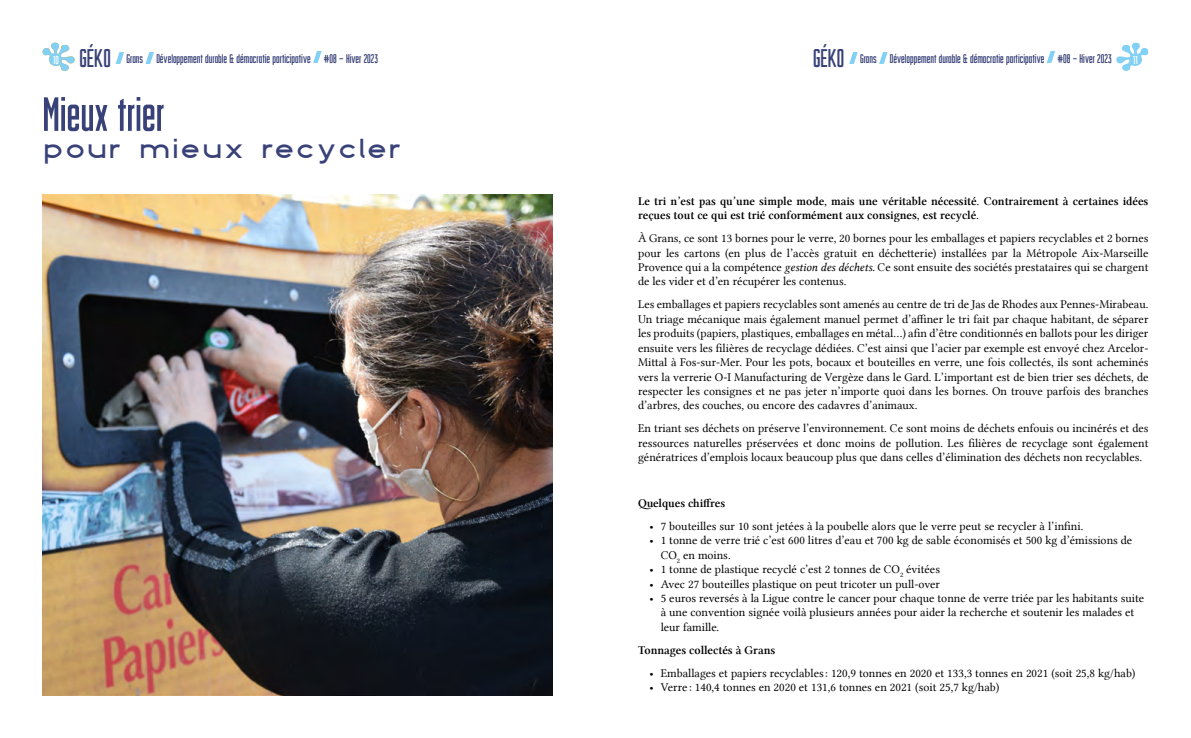
<style>
.page{position:relative;width:1191px;height:738px;background:#fff}
.page>*{position:absolute;margin:0;border:0;box-sizing:border-box;transform-origin:0 0}
.t1{font:50px "Sturkopf";color:#394278}
.t2{font:30px "DIN1451 fette Breitschrift 1936";color:#394278}
.t3{font:13px "Sturkopf";color:#394278}
.t4{font:12px/14.4px "Lin Libertine";color:#000;text-align:justify}
.t5{font:12px/14.4px "Lin Libertine Z";color:#000}
.t6{font:12px "Sturkopf";color:#fff}
.s1{font-size:26.7px}
.s2{font-family:"Lin Libertine I"}
</style>
<div class="page">
<svg style="left:42px;top:42px;width:33px;height:29px"></svg>
<svg style="left:116px;top:52px;width:8px;height:12px"></svg>
<svg style="left:145px;top:52px;width:9px;height:12px"></svg>
<svg style="left:313px;top:51px;width:9px;height:12px"></svg>
<svg style="left:849px;top:52px;width:8px;height:12px"></svg>
<svg style="left:879px;top:52px;width:8px;height:12px"></svg>
<svg style="left:1046px;top:51px;width:9px;height:12px"></svg>
<img style="left:43px;top:194px;width:510px;height:500px">
<p class="t6" style="left:53px;top:53px;width:7px">10</p>
<p class="t3" style="left:79px;top:51px;width:300px"><span class="s1">GÉKO</span> Grans Développement durable &amp; démocratie participative #08 – Hiver 2023</p>
<p class="t3" style="left:813px;top:51px;width:300px"><span class="s1">GÉKO</span> Grans Développement durable &amp; démocratie participative #08 – Hiver 2023</p>
<p class="t6" style="left:1133px;top:53px;width:6px">11</p>
<h1 class="t1" style="left:43px;top:86px;width:123px">Mieux trier</h1>
<h2 class="t2" style="left:43px;top:130px;width:362px">pour mieux recycler</h2>
<p class="t5" style="left:638px;top:194px;width:512px">Le tri n’est pas qu’une simple mode, mais une véritable nécessité. Contrairement à certaines idées reçues tout ce qui est trié conformément aux consignes, est recyclé.</p>
<p class="t4" style="left:638px;top:231px;width:512px">À Grans, ce sont 13 bornes pour le verre, 20 bornes pour les emballages et papiers recyclables et 2 bornes pour les cartons (en plus de l’accès gratuit en déchetterie) installées par la Métropole Aix-Marseille Provence qui a la compétence <span class="s2">gestion des déchets</span>. Ce sont ensuite des sociétés prestataires qui se chargent de les vider et d’en récupérer les contenus.</p>
<p class="t4" style="left:638px;top:297px;width:512px">Les emballages et papiers recyclables sont amenés au centre de tri de Jas de Rhodes aux Pennes-Mirabeau.<br>Un triage mécanique mais également manuel permet d’affiner le tri fait par chaque habitant, de séparer les produits (papiers, plastiques, emballages en métal…) afin d’être conditionnés en ballots pour les diriger ensuite vers les filières de recyclage dédiées. C’est ainsi que l’acier par exemple est envoyé chez Arcelor-Mittal à Fos-sur-Mer. Pour les pots, bocaux et bouteilles en verre, une fois collectés, ils sont acheminés vers la verrerie O-I Manufacturing de Vergèze dans le Gard. L’important est de bien trier ses déchets, de respecter les consignes et ne pas jeter n’importe quoi dans les bornes. On trouve parfois des branches d’arbres, des couches, ou encore des cadavres d’animaux.</p>
<p class="t4" style="left:638px;top:421px;width:512px">En triant ses déchets on préserve l’environnement. Ce sont moins de déchets enfouis ou incinérés et des ressources naturelles préservées et donc moins de pollution. Les filières de recyclage sont également génératrices d’emplois locaux beaucoup plus que dans celles d’élimination des déchets non recyclables.</p>
<p class="t5" style="left:638px;top:496px;width:89px">Quelques chiffres</p>
<p class="t4" style="left:649px;top:518px;width:435px">• 7 bouteilles sur 10 sont jetées à la poubelle alors que le verre peut se recycler à l’infini.</p>
<p class="t4" style="left:660px;top:533px;width:473px;text-indent:-11px">• 1 tonne de verre trié c’est 600 litres d’eau et 700 kg de sable économisés et 500 kg d’émissions de<br>CO<sub>2</sub> en moins.</p>
<p class="t4" style="left:649px;top:561px;width:292px">• 1 tonne de plastique recyclé c’est 2 tonnes de CO<sub>2</sub> évitées</p>
<p class="t4" style="left:649px;top:576px;width:292px">• Avec 27 bouteilles plastique on peut tricoter un pull-over</p>
<p class="t4" style="left:660px;top:590px;width:485px;text-align:left;text-indent:-11px">• 5 euros reversés à la Ligue contre le cancer pour chaque tonne de verre triée par les habitants suite à une convention signée voilà plusieurs années pour aider la recherche et soutenir les malades et leur famille.</p>
<p class="t5" style="left:638px;top:642px;width:139px">Tonnages collectés à Grans</p>
<p class="t4" style="left:649px;top:665px;width:487px">• Emballages et papiers recyclables : 120,9 tonnes en 2020 et 133,3 tonnes en 2021 (soit 25,8 kg/hab)</p>
<p class="t4" style="left:649px;top:679px;width:351px">• Verre : 140,4 tonnes en 2020 et 131,6 tonnes en 2021 (soit 25,7 kg/hab)</p>
</div>
